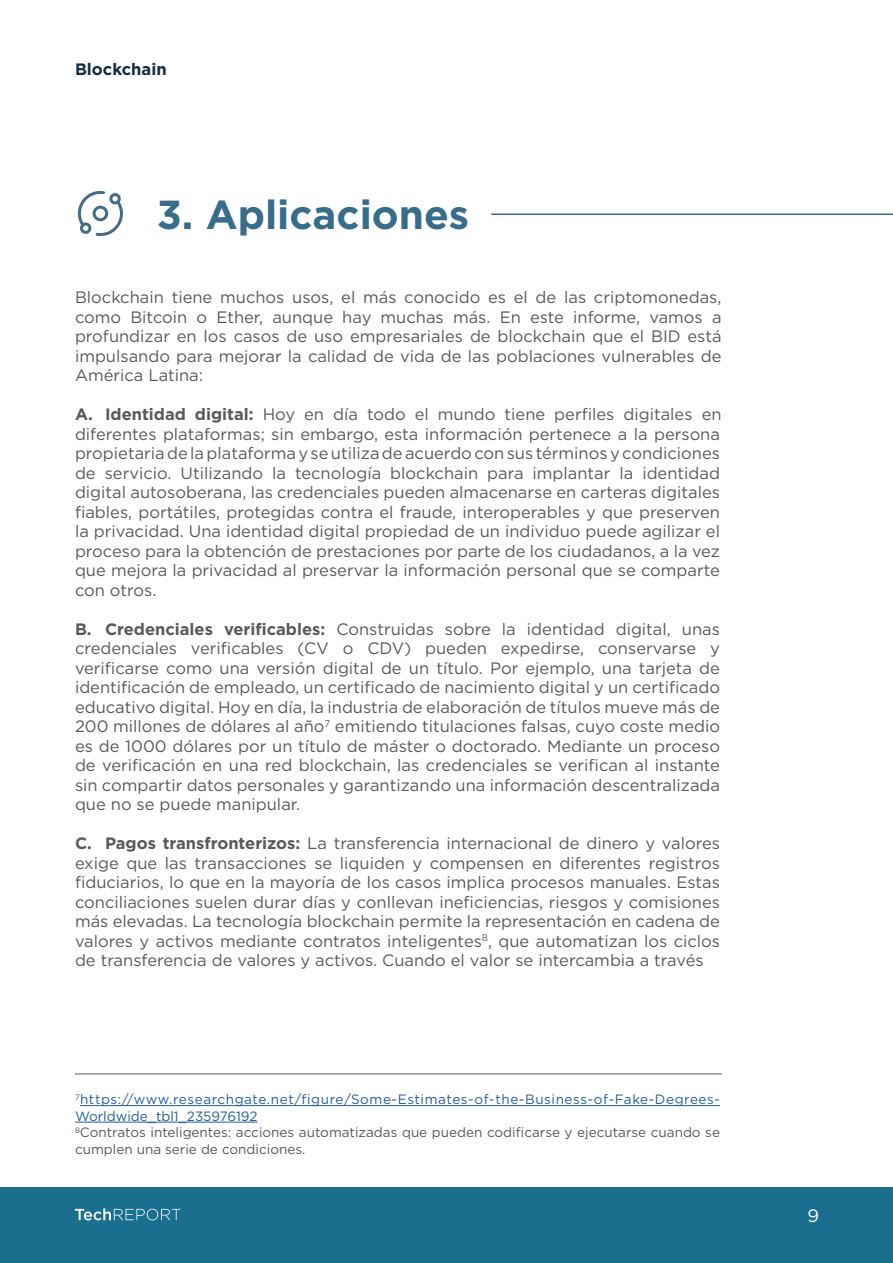
<style>
.page{position:relative;width:893px;height:1263px;background:#fff}
.page>*{position:absolute;margin:0;border:0;box-sizing:border-box;transform-origin:0 0}
.t1{font:700 40.5px "Gotham";color:#366d8a}
.t2{font:18px "Gotham";color:#fff}
.t3{font:16.5px/19.5px "Gotham";color:#58595b;text-align:justify}
.t4{font:700 16.5px "Gotham";color:#0f2d40}
.t5{font:13.5px/16.5px "Gotham";color:#58585a}
.s1{font-weight:700}
.s2{color:#215e9e}
</style>
<div class="page">
<div style="left:0;top:1187px;width:893px;height:76px;background:#196f8d"></div>
<svg style="left:75px;top:1208px;width:106px;height:12px"></svg>
<hr style="left:491px;top:213px;width:402px;height:2px;background:#366d8a">
<svg style="left:77px;top:191px;width:46px;height:45px"></svg>
<hr style="left:80px;top:1105px;width:640px;height:1px;background:#215e9e">
<hr style="left:75px;top:1122px;width:183px;height:1px;background:#215e9e">
<hr style="left:75px;top:1073px;width:647px;height:1px;background:#58595b">
<p class="t4" style="left:75px;top:58px;width:93px">Blockchain</p>
<h1 class="t1" style="left:157px;top:187px;width:314px">3. Aplicaciones</h1>
<p class="t3" style="left:75px;top:287px;width:648px">Blockchain tiene muchos usos, el más conocido es el de las criptomonedas, como Bitcoin o Ether, aunque hay muchas más. En este informe, vamos a profundizar en los casos de uso empresariales de blockchain que el BID está impulsando para mejorar la calidad de vida de las poblaciones vulnerables de América Latina:</p>
<p class="t3" style="left:75px;top:404px;width:648px"><span class="s1">A. Identidad digital:</span> Hoy en día todo el mundo tiene perfiles digitales en diferentes plataformas; sin embargo, esta información pertenece a la persona propietaria de la plataforma y se utiliza de acuerdo con sus términos y condiciones de servicio. Utilizando la tecnología blockchain para implantar la identidad digital autosoberana, las credenciales pueden almacenarse en carteras digitales fiables, portátiles, protegidas contra el fraude, interoperables y que preserven la privacidad. Una identidad digital propiedad de un individuo puede agilizar el proceso para la obtención de prestaciones por parte de los ciudadanos, a la vez que mejora la privacidad al preservar la información personal que se comparte con otros.</p>
<p class="t3" style="left:75px;top:619px;width:647px"><span class="s1">B. Credenciales verificables:</span> Construidas sobre la identidad digital, unas credenciales verificables (CV o CDV) pueden expedirse, conservarse y verificarse como una versión digital de un título. Por ejemplo, una tarjeta de identificación de empleado, un certificado de nacimiento digital y un certificado educativo digital. Hoy en día, la industria de elaboración de títulos mueve más de 200 millones de dólares al año<sup>7</sup> emitiendo titulaciones falsas, cuyo coste medio es de 1000 dólares por un título de máster o doctorado. Mediante un proceso de verificación en una red blockchain, las credenciales se verifican al instante sin compartir datos personales y garantizando una información descentralizada que no se puede manipular.</p>
<p class="t3" style="left:75px;top:833px;width:647px"><span class="s1">C. Pagos transfronterizos:</span> La transferencia internacional de dinero y valores exige que las transacciones se liquiden y compensen en diferentes registros fiduciarios, lo que en la mayoría de los casos implica procesos manuales. Estas conciliaciones suelen durar días y conllevan ineficiencias, riesgos y comisiones más elevadas. La tecnología blockchain permite la representación en cadena de valores y activos mediante contratos inteligentes<sup>8</sup>, que automatizan los ciclos de transferencia de valores y activos. Cuando el valor se intercambia a través</p>
<p class="t5" style="left:75px;top:1091px;width:646px"><sup>7</sup><span class="s2">https://www.researchgate.net/figure/Some-Estimates-of-the-Business-of-Fake-Degrees-Worldwide_tbl1_235976192<br></span><sup>8</sup>Contratos inteligentes: acciones automatizadas que pueden codificarse y ejecutarse cuando se cumplen una serie de condiciones.</p>
<p class="t2" style="left:807px;top:1204px;width:13px">9</p>
</div>
